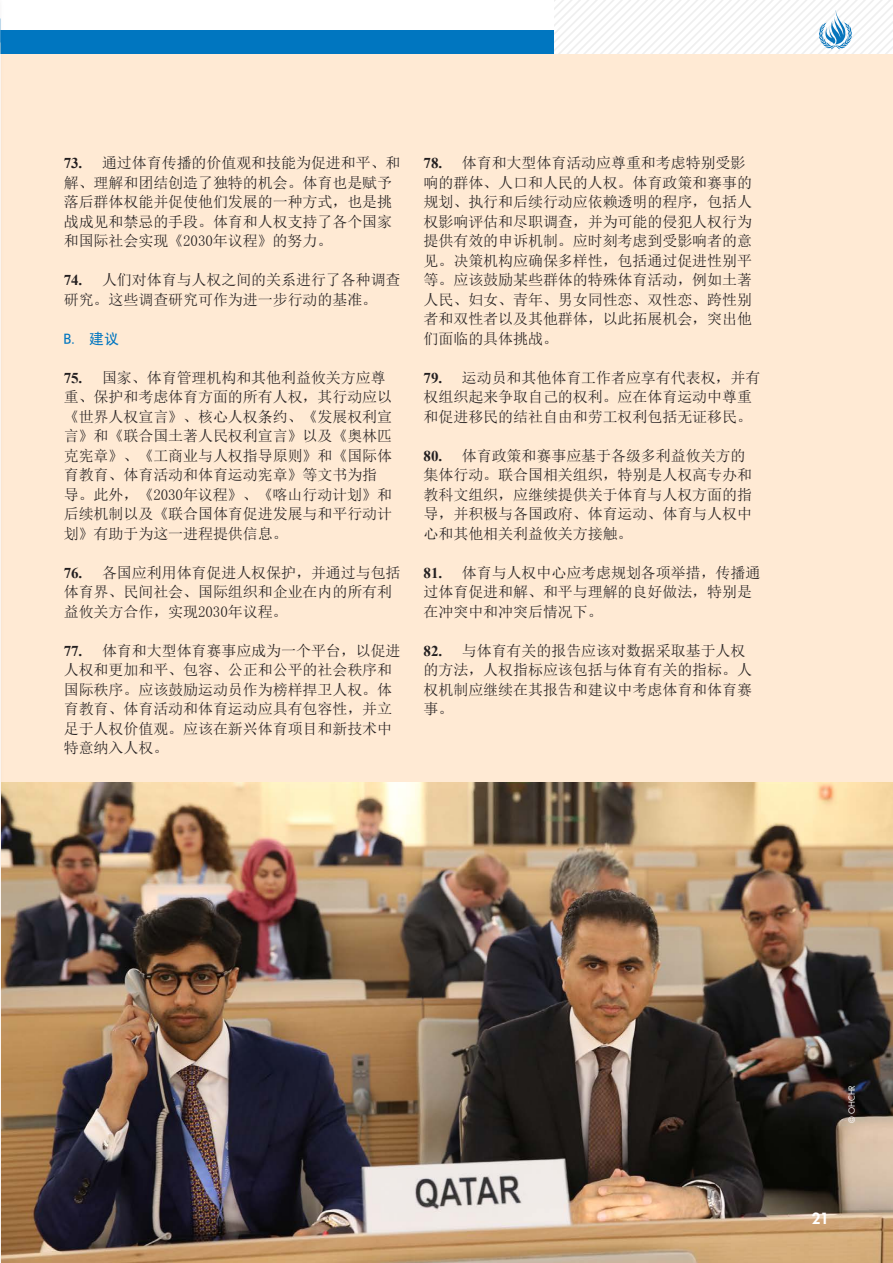
<style>
.page{position:relative;width:893px;height:1263px;background:#fff}
.page>*{position:absolute;margin:0;border:0;box-sizing:border-box;transform-origin:0 0}
.t1{font:15px/19.5px "N Sim Sun";letter-spacing:-.005em;color:#231f20}
.t2{font:15px "Sim Hei";color:#0076c0}
.t3{font:800 15px "Futura";color:#fff}
.t4{font:8.25px "Futura";letter-spacing:-.005em;color:#fff}
.s1{font-family:"Times New Roman";font-weight:700}
</style>
<div class="page">
<div style="left:0;top:31px;width:554px;height:23px;background:#0076c0"></div>
<svg style="left:554px;top:0;width:339px;height:54px"></svg>
<div style="left:2px;top:54px;width:891px;height:1209px;background:#ffead4"></div>
<hr style="left:0;top:0;width:4px;height:1263px;background:#231f20;opacity:.25">
<img style="left:2px;top:782px;width:891px;height:481px">
<p class="t1" style="left:64px;top:153px;width:338px"><span class="s1">73.</span> 通过体育传播的价值观和技能为促进和平、和解、理解和团结创造了独特的机会。体育也是赋予落后群体权能并促使他们发展的一种方式，也是挑战成见和禁忌的手段。体育和人权支持了各个国家和国际社会实现《2030年议程》的努力。</p>
<p class="t1" style="left:64px;top:270px;width:338px"><span class="s1">74.</span> 人们对体育与人权之间的关系进行了各种调查研究。这些调查研究可作为进一步行动的基准。</p>
<p class="t2" style="left:64px;top:331px;width:57px">B. 建议</p>
<p class="t1" style="left:64px;top:368px;width:330px"><span class="s1">75.</span> 国家、体育管理机构和其他利益攸关方应尊重、保护和考虑体育方面的所有人权，其行动应以《世界人权宣言》、核心人权条约、《发展权利宣言》和《联合国土著人民权利宣言》以及《奥林匹克宪章》、《工商业与人权指导原则》和《国际体育教育、体育活动和体育运动宪章》等文书为指导。此外，《2030年议程》、《喀山行动计划》和后续机制以及《联合国体育促进发展与和平行动计划》有助于为这一进程提供信息。</p>
<p class="t1" style="left:64px;top:563px;width:338px"><span class="s1">76.</span> 各国应利用体育促进人权保护，并通过与包括体育界、民间社会、国际组织和企业在内的所有利益攸关方合作，实现2030年议程。</p>
<p class="t1" style="left:64px;top:641px;width:338px"><span class="s1">77.</span> 体育和大型体育赛事应成为一个平台，以促进人权和更加和平、包容、公正和公平的社会秩序和国际秩序。应该鼓励运动员作为榜样捍卫人权。体育教育、体育活动和体育运动应具有包容性，并立足于人权价值观。应该在新兴体育项目和新技术中特意纳入人权。</p>
<p class="t1" style="left:424px;top:153px;width:330px"><span class="s1">78.</span> 体育和大型体育活动应尊重和考虑特别受影响的群体、人口和人民的人权。体育政策和赛事的规划、执行和后续行动应依赖透明的程序，包括人权影响评估和尽职调查，并为可能的侵犯人权行为提供有效的申诉机制。应时刻考虑到受影响者的意见。决策机构应确保多样性，包括通过促进性别平等。应该鼓励某些群体的特殊体育活动，例如土著人民、妇女、青年、男女同性恋、双性恋、跨性别者和双性者以及其他群体，以此拓展机会，突出他们面临的具体挑战。</p>
<p class="t1" style="left:424px;top:368px;width:338px"><span class="s1">79.</span> 运动员和其他体育工作者应享有代表权，并有权组织起来争取自己的权利。应在体育运动中尊重和促进移民的结社自由和劳工权利包括无证移民。</p>
<p class="t1" style="left:424px;top:446px;width:330px"><span class="s1">80.</span> 体育政策和赛事应基于各级多利益攸关方的集体行动。联合国相关组织，特别是人权高专办和教科文组织，应继续提供关于体育与人权方面的指导，并积极与各国政府、体育运动、体育与人权中心和其他相关利益攸关方接触。</p>
<p class="t1" style="left:424px;top:563px;width:338px"><span class="s1">81.</span> 体育与人权中心应考虑规划各项举措，传播通过体育促进和解、和平与理解的良好做法，特别是在冲突中和冲突后情况下。</p>
<p class="t1" style="left:424px;top:641px;width:330px"><span class="s1">82.</span> 与体育有关的报告应该对数据采取基于人权的方法，人权指标应该包括与体育有关的指标。人权机制应继续在其报告和建议中考虑体育和体育赛事。</p>
<p class="t4" style="left:847px;top:1123px;width:40px;rotate:-90deg">© OHCHR</p>
<p class="t3" style="left:812px;top:1209px;width:19px">21</p>
</div>
